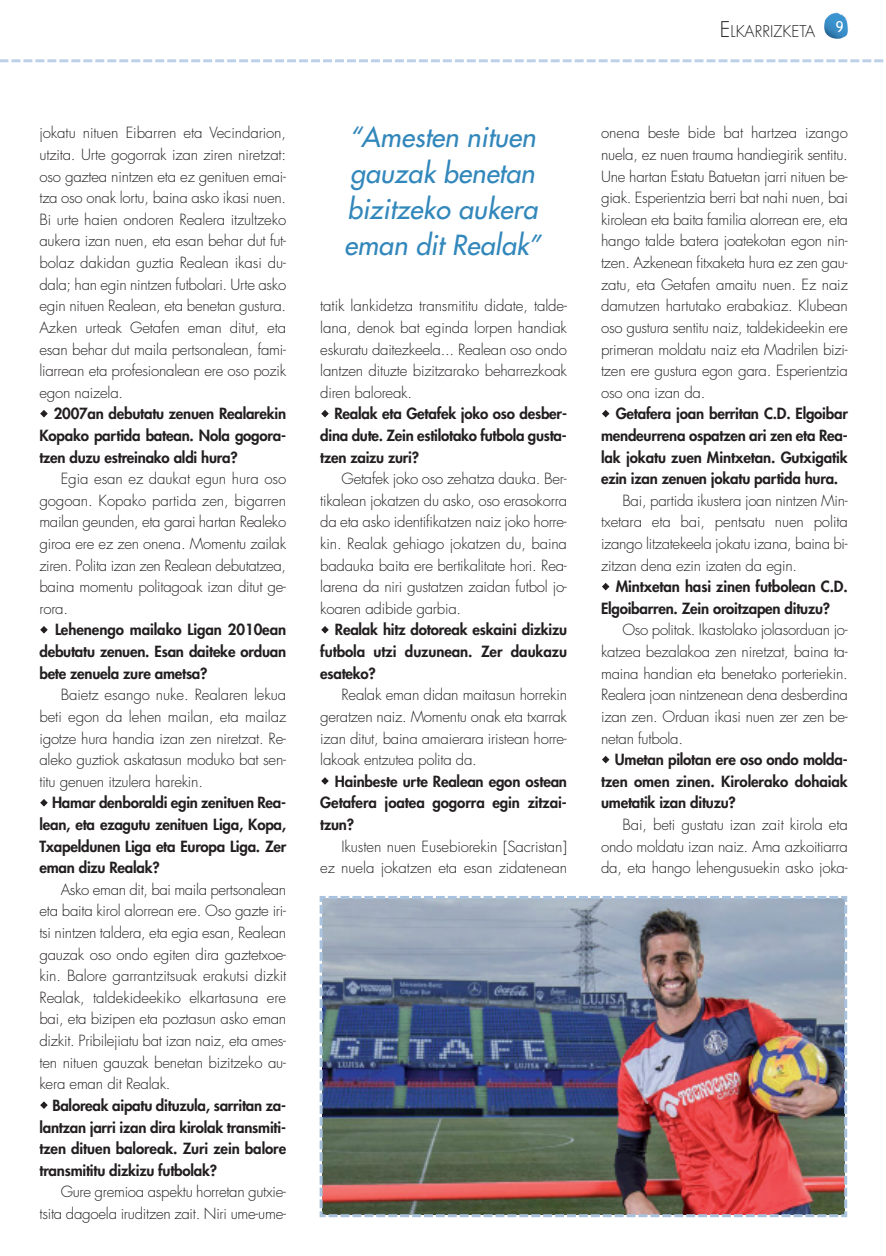
<style>
.page{position:relative;width:886px;height:1256px;background:#fff}
.page>*{position:absolute;margin:0;border:0;box-sizing:border-box;transform-origin:0 0}
.t1{font:italic 27px/36px "Futura";letter-spacing:.005em;color:#3287bb}
.t2{font:300 15.75px "Futura";color:#231f20}
.t3{font:300 15px/21.6px "Futura";letter-spacing:-.015em;color:#231f20;text-align:justify}
.t4{font:800 15px/21.6px "Futura";letter-spacing:-.015em;color:#231f20;text-align:justify}
.t5{font:15px "Trebuchet MS";color:#fff}
.s1{font-size:21px}
</style>
<div class="page">
<svg style="left:0;top:59px;width:884px;height:3px"></svg>
<img style="left:824px;top:13px;width:24px;height:26px">
<img style="left:319px;top:896px;width:529px;height:322px">
<p class="t2" style="left:719px;top:24px;width:97px"><span class="s1">E</span>LKARRIZKETA</p>
<p class="t5" style="left:835px;top:18px;width:9px">9</p>
<p class="t3" style="left:39px;top:123px;width:248px">jokatu nituen Eibarren eta Vecindarion, utzita. Urte gogorrak izan ziren niretzat: oso gaztea nintzen eta ez genituen emai&shy;tza oso onak lortu, baina asko ikasi nuen.<br>Bi urte haien ondoren Realera itzultzeko aukera izan nuen, eta esan behar dut fut&shy;bolaz dakidan guztia Realean ikasi du&shy;dala; han egin nintzen futbolari. Urte asko egin nituen Realean, eta benetan gustura.<br>Azken urteak Getafen eman ditut, eta esan behar dut maila pertsonalean, fami&shy;liarrean eta profesionalean ere oso pozik egon naizela.</p>
<p class="t4" style="left:39px;top:404px;width:248px;text-indent:14px">2007an debutatu zenuen Realarekin Kopako partida batean. Nola gogora&shy;tzen duzu estreinako aldi hura?</p>
<p class="t3" style="left:39px;top:469px;width:248px;text-indent:21px">Egia esan ez daukat egun hura oso gogoan. Kopako partida zen, bigarren mailan geunden, eta garai hartan Realeko giroa ere ez zen onena. Momentu zailak ziren. Polita izan zen Realean debutatzea, baina momentu politagoak izan ditut ge&shy;rora.</p>
<p class="t4" style="left:39px;top:620px;width:248px;text-indent:16px">Lehenengo mailako Ligan 2010ean debutatu zenuen. Esan daiteke orduan bete zenuela zure ametsa?</p>
<p class="t3" style="left:39px;top:685px;width:248px;text-indent:21px">Baietz esango nuke. Realaren lekua beti egon da lehen mailan, eta mailaz igotze hura handia izan zen niretzat. Re&shy;aleko guztiok askatasun moduko bat sen&shy;titu genuen itzulera harekin.</p>
<p class="t4" style="left:39px;top:793px;width:248px;text-indent:13px">Hamar denboraldi egin zenituen Rea&shy;lean, eta ezagutu zenituen Liga, Kopa, Txapeldunen Liga eta Europa Liga. Zer eman dizu Realak?</p>
<p class="t3" style="left:39px;top:879px;width:248px;text-indent:21px">Asko eman dit, bai maila pertsonalean eta baita kirol alorrean ere. Oso gazte iri&shy;tsi nintzen taldera, eta egia esan, Realean gauzak oso ondo egiten dira gaztetxoe&shy;kin. Balore garrantzitsuak erakutsi dizkit Realak, taldekideekiko elkartasuna ere bai, eta bizipen eta poztasun asko eman dizkit. Pribilejiatu bat izan naiz, eta ames&shy;ten nituen gauzak benetan bizitzeko au&shy;kera eman dit Realak.</p>
<p class="t4" style="left:39px;top:1095px;width:248px;text-indent:13px">Baloreak aipatu dituzula, sarritan za&shy;lantzan jarri izan dira kirolak transmiti&shy;tzen dituen baloreak. Zuri zein balore transmititu dizkizu futbolak?</p>
<p class="t3" style="left:39px;top:1182px;width:248px;text-align:right">Gure gremioa aspektu horretan gutxie&shy;tsita dagoela iruditzen zait. Niri ume-ume-</p>
<h1 class="t1" style="left:344px;top:121px;width:198px">“Amesten nituen gauzak benetan bizitzeko aukera eman dit Realak”</h1>
<p class="t3" style="left:320px;top:296px;width:248px">tatik lankidetza transmititu didate, talde&shy;lana, denok bat eginda lorpen handiak eskuratu daitezkeela... Realean oso ondo lantzen dituzte bizitzarako beharrezkoak diren baloreak.</p>
<p class="t4" style="left:320px;top:404px;width:248px;text-indent:14px">Realak eta Getafek joko oso desber&shy;dina dute. Zein estilotako futbola gusta&shy;tzen zaizu zuri?</p>
<p class="t3" style="left:320px;top:469px;width:248px;text-indent:21px">Getafek joko oso zehatza dauka. Ber&shy;tikalean jokatzen du asko, oso erasokorra da eta asko identifikatzen naiz joko horre&shy;kin. Realak gehiago jokatzen du, baina badauka baita ere bertikalitate hori. Rea&shy;larena da niri gustatzen zaidan futbol jo&shy;koaren adibide garbia.</p>
<p class="t4" style="left:320px;top:620px;width:248px;text-indent:15px">Realak hitz dotoreak eskaini dizkizu futbola utzi duzunean. Zer daukazu esateko?</p>
<p class="t3" style="left:320px;top:685px;width:248px;text-indent:21px">Realak eman didan maitasun horrekin geratzen naiz. Momentu onak eta txarrak izan ditut, baina amaierara iristean horre&shy;lakoak entzutea polita da.</p>
<p class="t4" style="left:320px;top:771px;width:248px;text-indent:15px">Hainbeste urte Realean egon ostean Getafera joatea gogorra egin zitzai&shy;tzun?</p>
<p class="t3" style="left:320px;top:836px;width:248px;text-align:right">Ikusten nuen Eusebiorekin [Sacristan]<br>ez nuela jokatzen eta esan zidatenean</p>
<p class="t3" style="left:601px;top:123px;width:248px">onena beste bide bat hartzea izango nuela, ez nuen trauma handiegirik sentitu.<br>Une hartan Estatu Batuetan jarri nituen be&shy;giak. Esperientzia berri bat nahi nuen, bai kirolean eta baita familia alorrean ere, eta hango talde batera joatekotan egon nin&shy;tzen. Azkenean fitxaketa hura ez zen gau&shy;zatu, eta Getafen amaitu nuen. Ez naiz damutzen hartutako erabakiaz. Klubean oso gustura sentitu naiz, taldekideekin ere primeran moldatu naiz eta Madrilen bizi&shy;tzen ere gustura egon gara. Esperientzia oso ona izan da.</p>
<p class="t4" style="left:601px;top:404px;width:248px;text-indent:15px">Getafera joan berritan C.D. Elgoibar mendeurrena ospatzen ari zen eta Rea&shy;lak jokatu zuen Mintxetan. Gutxigatik ezin izan zenuen jokatu partida hura.</p>
<p class="t3" style="left:601px;top:490px;width:248px;text-indent:21px">Bai, partida ikustera joan nintzen Min&shy;txetara eta bai, pentsatu nuen polita izango litzatekeela jokatu izana, baina bi&shy;zitzan dena ezin izaten da egin.</p>
<p class="t4" style="left:601px;top:577px;width:248px;text-indent:15px">Mintxetan hasi zinen futbolean C.D.<br>Elgoibarren. Zein oroitzapen dituzu?</p>
<p class="t3" style="left:601px;top:620px;width:248px;text-indent:21px">Oso politak. Ikastolako jolasorduan jo&shy;katzea bezalakoa zen niretzat, baina ta&shy;maina handian eta benetako porteriekin.<br>Realera joan nintzenean dena desberdina izan zen. Orduan ikasi nuen zer zen be&shy;netan futbola.</p>
<p class="t4" style="left:601px;top:750px;width:248px;text-indent:14px">Umetan pilotan ere oso ondo molda&shy;tzen omen zinen. Kirolerako dohaiak umetatik izan dituzu?</p>
<p class="t3" style="left:601px;top:814px;width:248px;text-indent:21px">Bai, beti gustatu izan zait kirola eta ondo moldatu izan naiz. Ama azkoitiarra da, eta hango lehengusuekin asko joka-</p>
</div>
